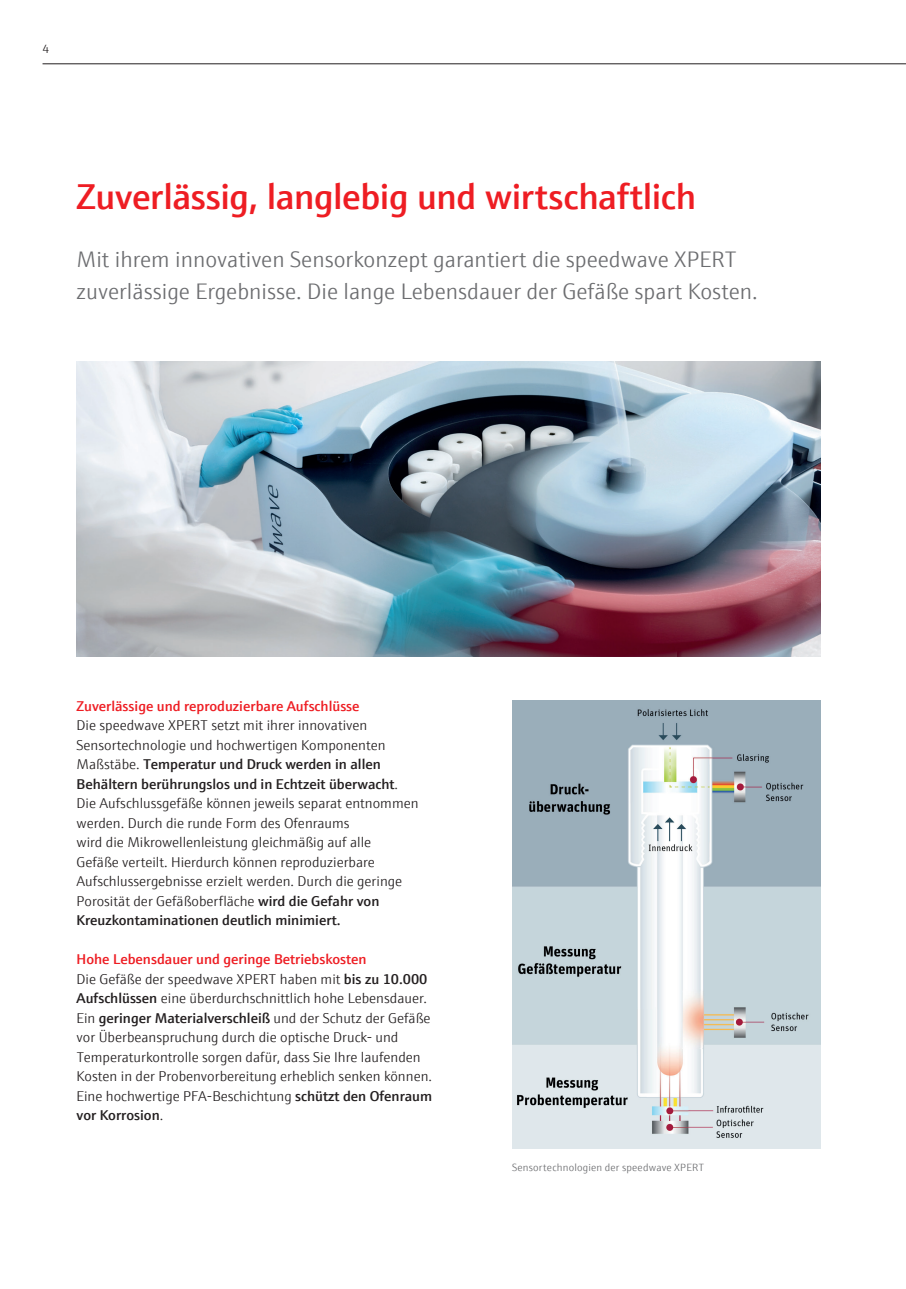
<style>
.page{position:relative;width:906px;height:1289px;background:#fff}
.page>*{position:absolute;margin:0;border:0;box-sizing:border-box;transform-origin:0 0}
.t1{font:600 36px "E+H Sans";letter-spacing:-.01em;color:#ee1d23}
.t2{font:300 22.5px/32.4px "E+H Sans";color:#6c6d70}
.t3{font:300 14.25px/19.5px "E+H Sans";color:#231f20}
.t4{font:600 14.25px "E+H Sans";color:#ee1d23}
.t5{font:300 12px "E+H Sans";color:#231f20}
.t6{font:300 10.5px "E+H Sans";letter-spacing:.015em;color:#6c6d70}
.s1{font-weight:600}
.s2{font-weight:600;color:#ee1d23}
</style>
<div class="page">
<hr style="left:43px;top:63px;width:863px;height:1px;background:#231f20">
<img style="left:77px;top:361px;width:744px;height:295px">
<img style="left:512px;top:700px;width:309px;height:448px">
<p class="t5" style="left:43px;top:40px;width:8px">4</p>
<h1 class="t1" style="left:77px;top:169px;width:621px">Zuverlässig, langlebig und wirtschaftlich</h1>
<h2 class="t2" style="left:77px;top:241px;width:683px">Mit ihrem innovativen Sensorkonzept garantiert die speedwave XPERT zuverlässige Ergebnisse. Die lange Lebensdauer der Gefäße spart Kosten.</h2>
<p class="t4" style="left:77px;top:694px;width:284px">Zuverlässige und reproduzierbare Aufschlüsse</p>
<p class="t3" style="left:77px;top:714px;width:343px">Die speedwave XPERT setzt mit ihrer innovativen Sensortechnologie und hochwertigen Komponenten Maßstäbe. <span class="s1">Temperatur und Druck werden in allen Behältern berührungslos und in Echtzeit überwacht</span>.<br>Die Aufschlussgefäße können jeweils separat entnommen werden. Durch die runde Form des Ofenraums<br>wird die Mikrowellenleistung gleichmäßig auf alle<br>Gefäße verteilt. Hierdurch können reproduzierbare Aufschlussergebnisse erzielt werden. Durch die geringe Porosität der Gefäßoberfläche <span class="s1">wird die Gefahr von Kreuzkontaminationen deutlich minimiert.</span></p>
<p class="t3" style="left:77px;top:948px;width:357px"><span class="s2">Hohe Lebensdauer und geringe Betriebskosten<br></span>Die Gefäße der speedwave XPERT haben mit <span class="s1">bis zu 10.000<br>Aufschlüssen</span> eine überdurchschnittlich hohe Lebensdauer.<br>Ein <span class="s1">geringer Materialverschleiß</span> und der Schutz der Gefäße vor Überbeanspruchung durch die optische Druck- und Temperaturkontrolle sorgen dafür, dass Sie Ihre laufenden Kosten in der Probenvorbereitung erheblich senken können.<br>Eine hochwertige PFA-Beschichtung <span class="s1">schützt den Ofenraum vor Korrosion</span>.</p>
<p class="t6" style="left:512px;top:1159px;width:194px">Sensortechnologien der speedwave XPERT</p>
</div>
